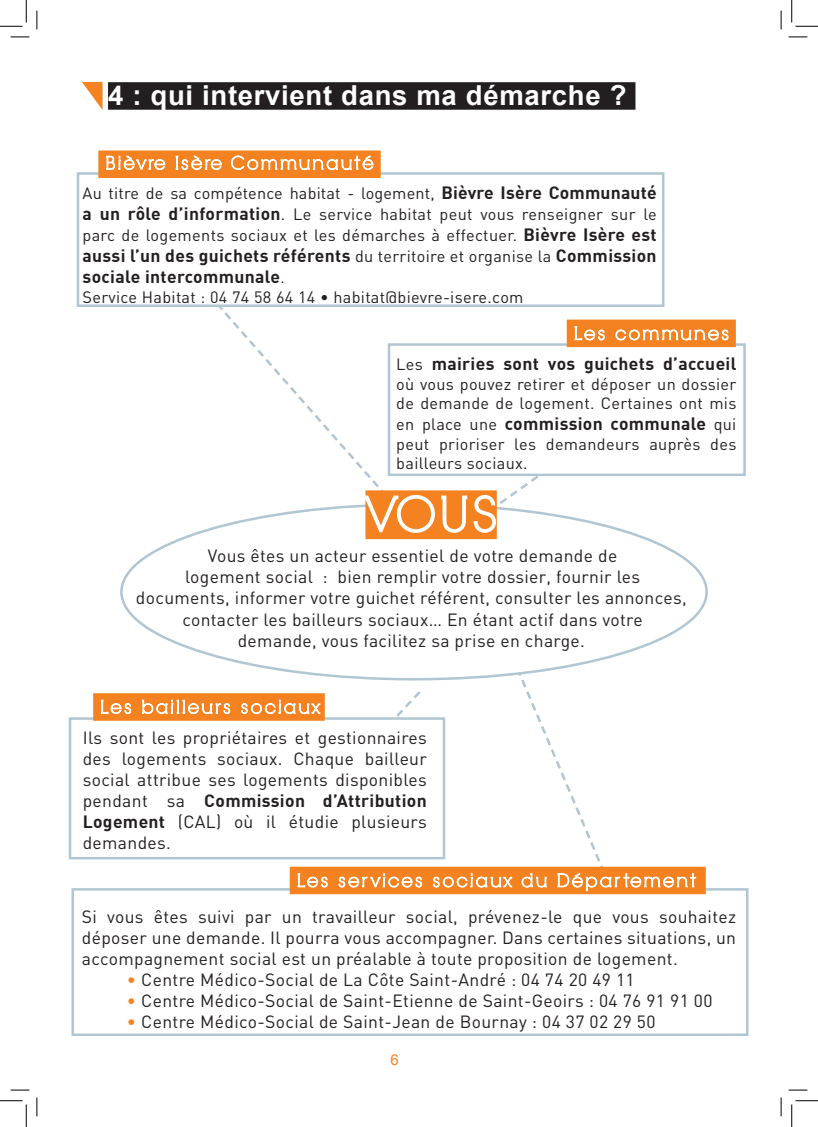
<style>
.page{position:relative;width:818px;height:1127px;background:#fff}
.page>*{position:absolute;margin:0;border:0;box-sizing:border-box;transform-origin:0 0}
.t1{font:700 27.5px "Arial";letter-spacing:.025em;color:#fff}
.t2{font:17.5px/21px "DIN";letter-spacing:.02em;color:#231f20;text-align:justify}
.t3{font:700 17.5px/21px "DIN";letter-spacing:.02em;color:#231f20}
.t4{font:16.25px/21px "DIN";letter-spacing:.02em;color:#231f20}
.t5{font:15px "Arial";color:#f58220}
.s1{font-weight:700;font-size:17.5px}
.s2{font-weight:400;font-size:16.25px}
.s3{font-weight:700}
.s4{color:#f58220}
</style>
<div class="page">
<svg style="left:484px;top:631px;width:192px;height:405px"></svg>
<svg style="left:497px;top:476px;width:176px;height:74px"></svg>
<svg style="left:214px;top:307px;width:174px;height:220px"></svg>
<div style="left:108px;top:82px;width:527px;height:28px;background:#231f20"></div>
<svg style="left:82px;top:82px;width:21px;height:28px"></svg>
<div style="left:77px;top:172px;width:587px;height:135px;background:#fff;border:2px solid #b0c6d2"></div>
<div style="left:98px;top:150px;width:283px;height:28px;background:#f58220"></div>
<svg style="left:106px;top:155px;width:60px;height:16px"></svg>
<svg style="left:175px;top:155px;width:47px;height:16px"></svg>
<svg style="left:230px;top:155px;width:144px;height:16px"></svg>
<div style="left:388px;top:343px;width:358px;height:133px;background:#fff;border:2px solid #b0c6d2"></div>
<div style="left:567px;top:319px;width:169px;height:28px;background:#f58220"></div>
<svg style="left:574px;top:326px;width:31px;height:15px"></svg>
<svg style="left:615px;top:329px;width:114px;height:12px"></svg>
<div style="left:69px;top:717px;width:376px;height:142px;background:#fff;border:2px solid #b0c6d2"></div>
<div style="left:93px;top:693px;width:232px;height:27px;background:#f58220"></div>
<svg style="left:100px;top:699px;width:32px;height:15px"></svg>
<svg style="left:142px;top:699px;width:89px;height:15px"></svg>
<svg style="left:240px;top:691px;width:183px;height:30px"></svg>
<div style="left:71px;top:887px;width:677px;height:148px;background:#fff;border:2px solid #b0c6d2"></div>
<div style="left:290px;top:866px;width:416px;height:28px;background:#f58220"></div>
<svg style="left:297px;top:873px;width:31px;height:15px"></svg>
<svg style="left:338px;top:873px;width:84px;height:15px"></svg>
<svg style="left:432px;top:873px;width:81px;height:15px"></svg>
<svg style="left:521px;top:873px;width:26px;height:15px"></svg>
<svg style="left:557px;top:872px;width:140px;height:19px"></svg>
<div style="left:121px;top:504px;width:586px;height:175px;background:#fff;border-radius:50%"></div>
<div style="left:365px;top:490px;width:132px;height:49px;background:#f58220"></div>
<svg style="left:362px;top:493px;width:135px;height:42px"></svg>
<svg style="left:11px;top:36px;width:18px;height:2px"></svg>
<svg style="left:788px;top:36px;width:19px;height:2px"></svg>
<svg style="left:11px;top:1089px;width:18px;height:1px"></svg>
<svg style="left:788px;top:1089px;width:19px;height:1px"></svg>
<svg style="left:36px;top:11px;width:2px;height:18px"></svg>
<svg style="left:36px;top:1097px;width:2px;height:18px"></svg>
<svg style="left:780px;top:11px;width:2px;height:18px"></svg>
<svg style="left:780px;top:1097px;width:2px;height:18px"></svg>
<svg style="left:0;top:0;width:27px;height:27px"></svg>
<svg style="left:0;top:1100px;width:27px;height:26px"></svg>
<svg style="left:791px;top:0;width:27px;height:27px"></svg>
<svg style="left:791px;top:1100px;width:27px;height:26px"></svg>
<h1 class="t1" style="left:108px;top:77px;width:520px">4 : qui intervient dans ma démarche ?</h1>
<p class="t4" style="left:83px;top:182px;width:576px;text-align:justify">Au titre de sa compétence habitat - logement, <span class="s1">Bièvre Isère Communauté a un rôle d’information</span>. Le service habitat peut vous renseigner sur le parc de logements sociaux et les démarches à effectuer. <span class="s1">Bièvre Isère est</span></p>
<p class="t3" style="left:83px;top:244px;width:576px">aussi l’un des guichets référents <span class="s2">du territoire et organise la</span> Commission sociale intercommunale<span class="s2">.</span></p>
<p class="t4" style="left:83px;top:286px;width:442px">Service Habitat : 04 74 58 64 14 • habitat@bievre-isere.com</p>
<p class="t3" style="left:396px;top:352px;width:342px"><span class="s2">Les</span> mairies sont vos guichets d’accueil</p>
<p class="t4" style="left:396px;top:373px;width:342px;line-height:19.5px">où vous pouvez retirer et déposer un dossier de demande de logement. Certaines ont mis</p>
<p class="t3" style="left:396px;top:412px;width:342px"><span class="s2">en place une</span> commission communale <span class="s2">qui</span></p>
<p class="t4" style="left:396px;top:433px;width:342px;line-height:19.5px">peut prioriser les demandeurs auprès des bailleurs sociaux.</p>
<p class="t2" style="left:136px;top:545px;width:552px;text-align:center">Vous êtes un acteur essentiel de votre demande de<br>logement social : bien remplir votre dossier, fournir les documents, informer votre guichet référent, consulter les annonces, contacter les bailleurs sociaux… En étant actif dans votre<br>demande, vous facilitez sa prise en charge.</p>
<p class="t2" style="left:83px;top:726px;width:346px">Ils sont les propriétaires et gestionnaires des logements sociaux. Chaque bailleur social attribue ses logements disponibles pendant sa <span class="s3">Commission d’Attribution Logement</span> (CAL) où il étudie plusieurs demandes.</p>
<p class="t2" style="left:82px;top:905px;width:656px">Si vous êtes suivi par un travailleur social, prévenez-le que vous souhaitez déposer une demande. Il pourra vous accompagner. Dans certaines situations, un accompagnement social est un préalable à toute proposition de logement.</p>
<p class="t2" style="left:127px;top:968px;width:509px"><span class="s4">•</span> Centre Médico-Social de La Côte Saint-André : 04 74 20 49 11</p>
<p class="t2" style="left:127px;top:989px;width:587px"><span class="s4">•</span> Centre Médico-Social de Saint-Etienne de Saint-Geoirs : 04 76 91 91 00</p>
<p class="t2" style="left:127px;top:1010px;width:530px"><span class="s4">•</span> Centre Médico-Social de Saint-Jean de Bournay : 04 37 02 29 50</p>
<p class="t5" style="left:391px;top:1049px;width:10px">6</p>
</div>
